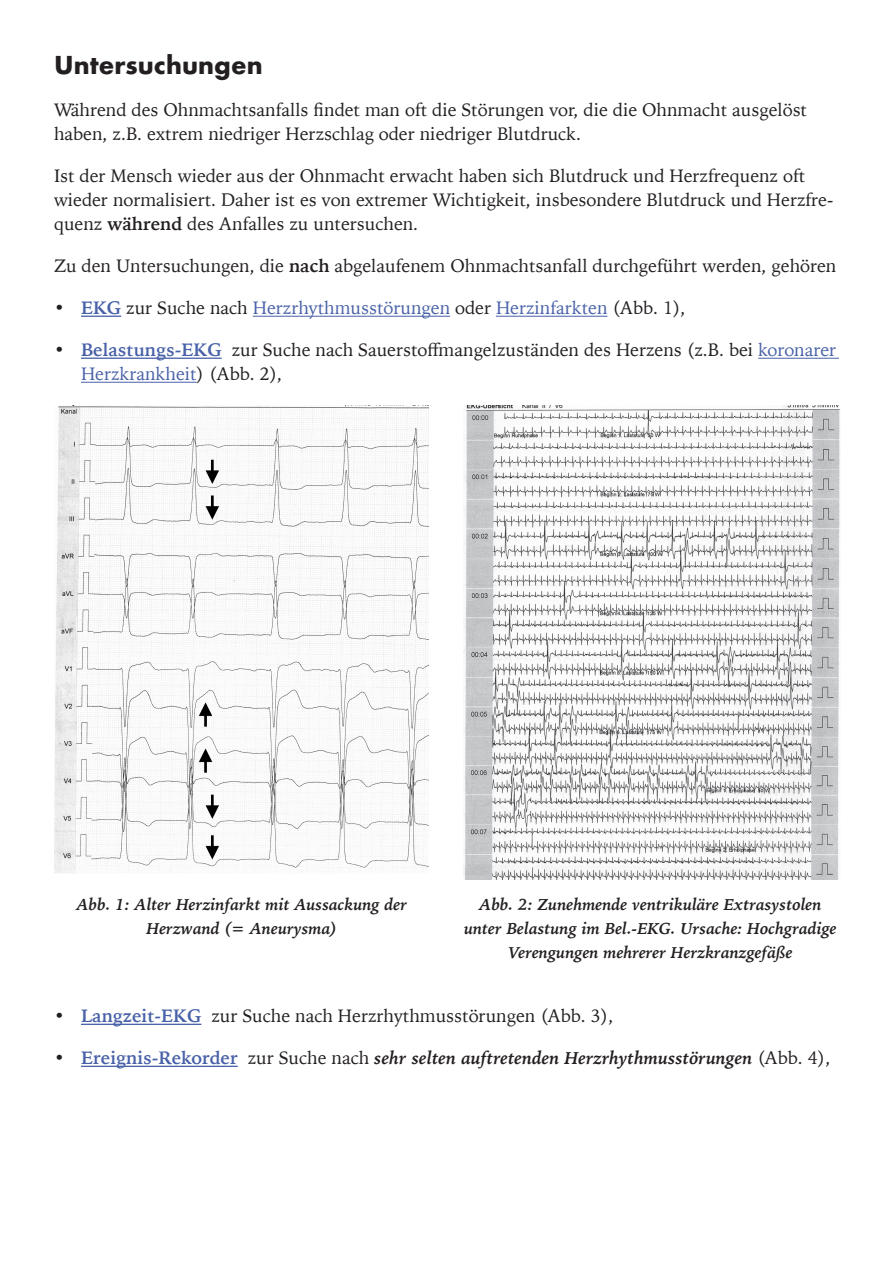
<style>
.page{position:relative;width:893px;height:1263px;background:#fff}
.page>*{position:absolute;margin:0;border:0;box-sizing:border-box;transform-origin:0 0}
.Heading_1{font:700 24px "Futura";color:#231f20}
.Body{font:18px/24px "Iowan Old Style";color:#231f20}
.t1{font:italic 700 18px "Iowan Old Style";color:#231f20}
.t2{font:18px "Iowan Old Style";color:#4861a8}
.Bildtext{font:italic 700 16.5px/24px "Iowan Old Style";color:#231f20;text-align:center}
.s1{font-weight:700}
.s2{color:#231f20}
.s3{font-weight:700;color:#4861a8}
.s4{color:#4861a8}
.s5{font-weight:400;font-style:normal}
.s6{font-style:normal;color:#4861a8}
</style>
<div class="page">
<hr style="left:81px;top:316px;width:40px;height:1px;background:#4861a8">
<hr style="left:253px;top:316px;width:197px;height:1px;background:#4861a8">
<hr style="left:496px;top:316px;width:111px;height:1px;background:#4861a8">
<hr style="left:81px;top:358px;width:141px;height:1px;background:#4861a8">
<hr style="left:758px;top:358px;width:81px;height:1px;background:#4861a8">
<hr style="left:81px;top:382px;width:116px;height:1px;background:#4861a8">
<hr style="left:81px;top:1024px;width:120px;height:1px;background:#4861a8">
<hr style="left:81px;top:1066px;width:157px;height:1px;background:#4861a8">
<img style="left:54px;top:406px;width:375px;height:468px">
<img style="left:463px;top:406px;width:377px;height:473px">
<h1 class="Heading_1" style="left:54px;top:48px;width:210px">Untersuchungen</h1>
<p class="Body" style="left:54px;top:97px;width:755px">Während des Ohnmachtsanfalls findet man oft die Störungen vor, die die Ohnmacht ausgelöst haben, z.B. extrem niedriger Herzschlag oder niedriger Blutdruck.</p>
<p class="Body" style="left:54px;top:163px;width:781px">Ist der Mensch wieder aus der Ohnmacht erwacht haben sich Blutdruck und Herzfrequenz oft wieder normalisiert. Daher ist es von extremer Wichtigkeit, insbesondere Blutdruck und Herzfre&shy;quenz <span class="s1">während</span> des Anfalles zu untersuchen.</p>
<p class="Body" style="left:54px;top:253px;width:784px">Zu den Untersuchungen, die <span class="s1">nach</span> abgelaufenem Ohnmachtsanfall durchgeführt werden, gehören</p>
<p class="t2" style="left:54px;top:292px;width:633px"><span class="s2">•</span> <span class="s1">EKG</span> <span class="s2">zur Suche nach</span> Herzrhythmusstörungen <span class="s2">oder</span> Herzinfarkten <span class="s2">(Abb. 1),</span></p>
<p class="Body" style="left:81px;top:337px;width:757px;text-indent:-27px">• <span class="s3">Belastungs-EKG</span> zur Suche nach Sauerstoffmangelzuständen des Herzens (z.B. bei <span class="s4">koronarer<br>Herzkrankheit</span>) (Abb. 2),</p>
<p class="Bildtext" style="left:76px;top:892px;width:332px">Abb. 1: Alter Herzinfarkt mit Aussackung der<br>Herzwand (= Aneurysma)</p>
<p class="Bildtext" style="left:464px;top:892px;width:374px">Abb. 2: Zunehmende ventrikuläre Extrasystolen unter Belastung im Bel.-EKG. Ursache: Hochgradige<br>Verengungen mehrerer Herzkranzgefäße</p>
<p class="Body" style="left:54px;top:1003px;width:561px">• <span class="s3">Langzeit-EKG</span> zur Suche nach Herzrhythmusstörungen (Abb. 3),</p>
<p class="t1" style="left:54px;top:1042px;width:778px"><span class="s5">•</span> <span class="s6">Ereignis-Rekorder</span> <span class="s5">zur Suche nach</span> sehr selten auftretenden Herzrhythmusstörungen <span class="s5">(Abb. 4),</span></p>
</div>
